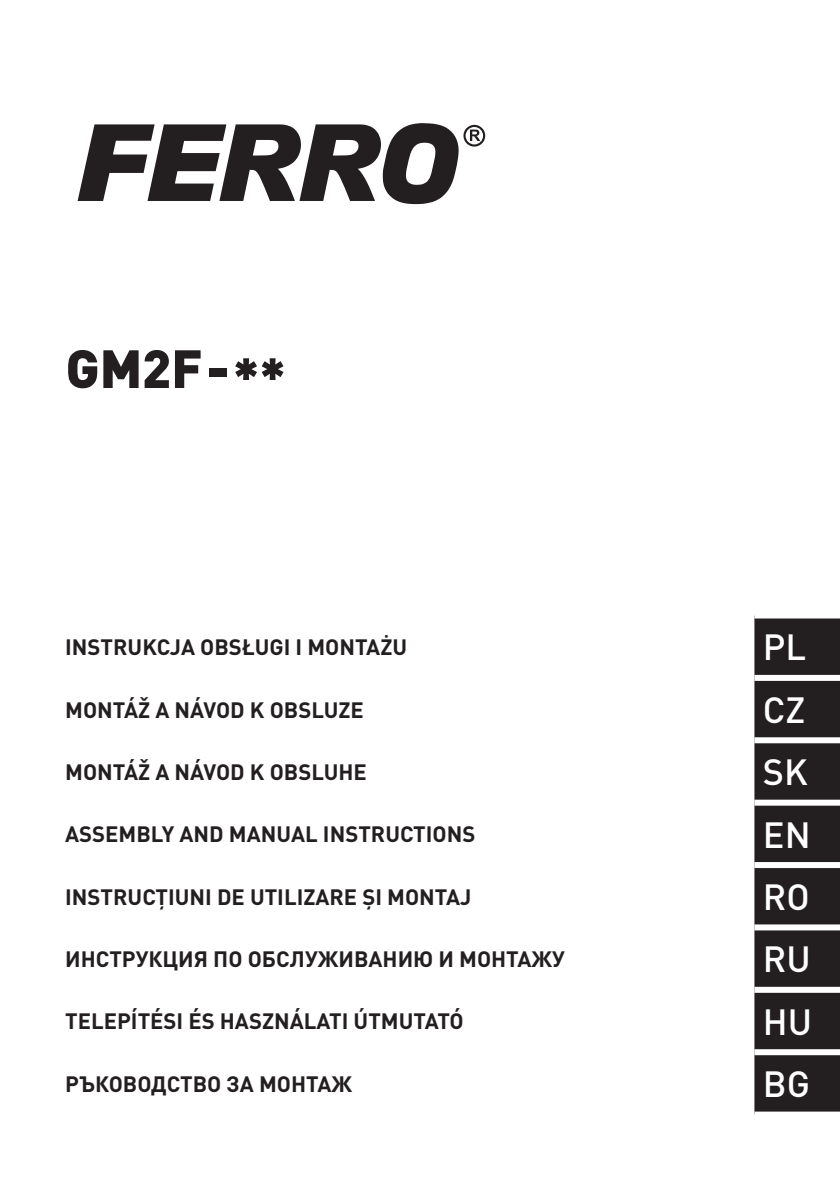
<style>
.page{position:relative;width:840px;height:1191px;background:#fff}
.page>*{position:absolute;margin:0;border:0;box-sizing:border-box;transform-origin:0 0}
.t1{font:900 53px "DIN Pro";color:#231f20}
.t2{font:500 36px "DIN Pro";color:#fff}
.t3{font:700 22px "DIN Pro";color:#231f20}
</style>
<div class="page">
<div style="left:754px;top:618px;width:85px;height:493px;background:#231f20"></div>
<div style="left:754px;top:743px;width:85px;height:119px;background:#231f20"></div>
<div style="left:754px;top:675px;width:85px;height:6px;background:#fff"></div>
<div style="left:754px;top:737px;width:85px;height:6px;background:#fff"></div>
<div style="left:754px;top:799px;width:85px;height:6px;background:#fff"></div>
<div style="left:754px;top:862px;width:85px;height:6px;background:#fff"></div>
<div style="left:754px;top:924px;width:85px;height:6px;background:#fff"></div>
<div style="left:754px;top:986px;width:85px;height:6px;background:#fff"></div>
<div style="left:754px;top:1049px;width:85px;height:6px;background:#fff"></div>
<svg style="left:78px;top:123px;width:407px;height:81px"></svg>
<h1 class="t1" style="left:65px;top:333px;width:222px">GM2F-**</h1>
<p class="t3" style="left:65px;top:632px;width:343px">INSTRUKCJA OBSŁUGI I MONTAŻU</p>
<h2 class="t2" style="left:762px;top:623px;width:45px">PL</h2>
<p class="t3" style="left:65px;top:694px;width:300px">MONTÁŽ A NÁVOD K OBSLUZE</p>
<h2 class="t2" style="left:762px;top:685px;width:44px">CZ</h2>
<p class="t3" style="left:65px;top:757px;width:303px">MONTÁŽ A NÁVOD K OBSLUHE</p>
<h2 class="t2" style="left:762px;top:747px;width:46px">SK</h2>
<p class="t3" style="left:65px;top:819px;width:411px">ASSEMBLY AND MANUAL INSTRUCTIONS</p>
<h2 class="t2" style="left:762px;top:810px;width:49px">EN</h2>
<p class="t3" style="left:65px;top:881px;width:407px">INSTRUCȚIUNI DE UTILIZARE ȘI MONTAJ</p>
<h2 class="t2" style="left:762px;top:872px;width:48px">RO</h2>
<p class="t3" style="left:65px;top:944px;width:501px">ИНСТРУКЦИЯ ПО ОБСЛУЖИВАНИЮ И МОНТАЖУ</p>
<h2 class="t2" style="left:762px;top:935px;width:49px">RU</h2>
<p class="t3" style="left:65px;top:1006px;width:400px">TELEPÍTÉSI ÉS HASZNÁLATI ÚTMUTATÓ</p>
<h2 class="t2" style="left:762px;top:997px;width:51px">HU</h2>
<p class="t3" style="left:65px;top:1069px;width:288px">РЪКОВОДСТВО ЗА МОНТАЖ</p>
<h2 class="t2" style="left:762px;top:1059px;width:49px">BG</h2>
</div>
